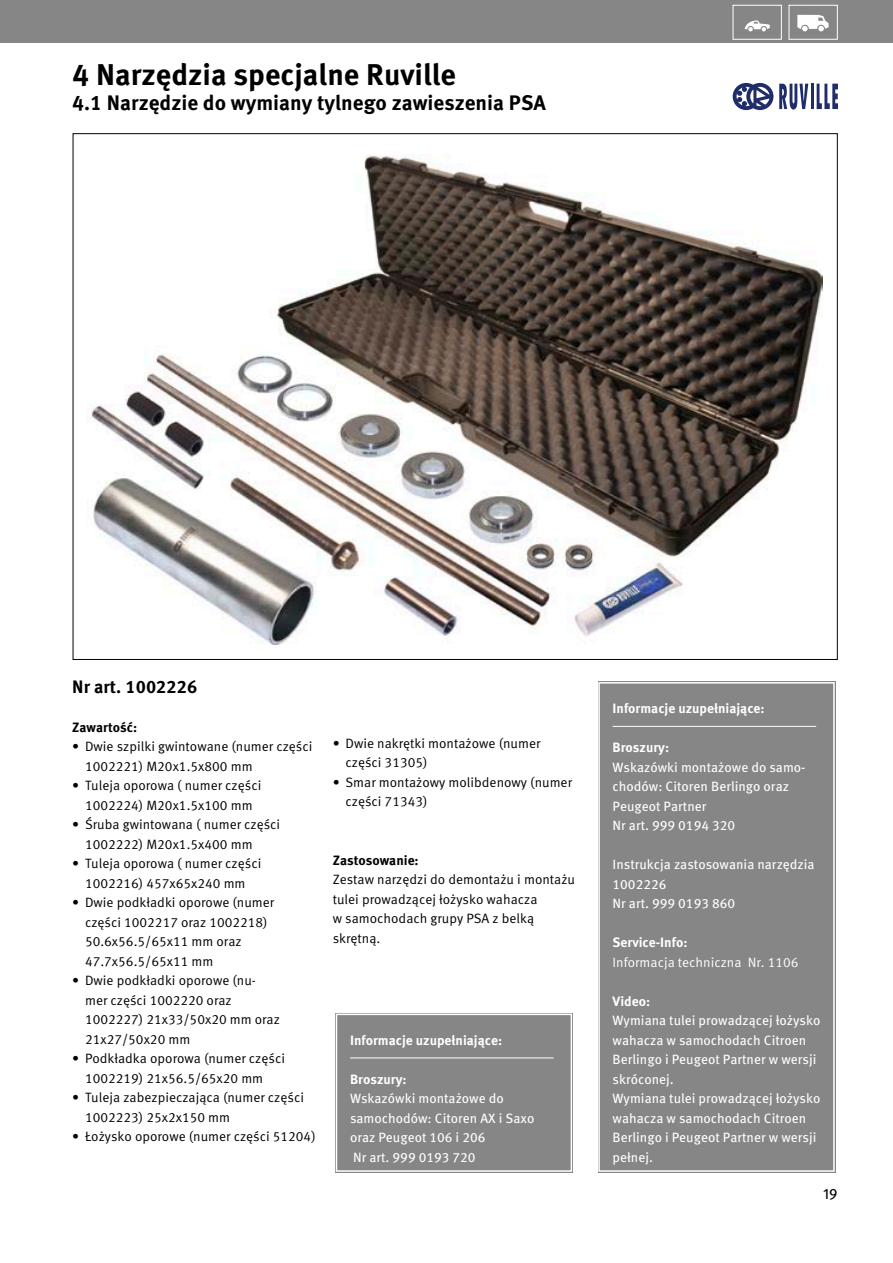
<style>
.page{position:relative;width:893px;height:1263px;background:#fff}
.page>*{position:absolute;margin:0;border:0;box-sizing:border-box;transform-origin:0 0}
.t1{font:700 30px "Meta Pro";color:#000}
.t2{font:700 21px "Meta Pro";color:#000}
.t3{font:700 18px "Meta Pro";color:#000}
.t4{font:15px "Meta Pro";color:#000}
.t5{font:13.5px/19.5px "Meta Pro Norm";color:#000}
.t6{font:13.5px/19.5px "Meta Pro";color:#fff}
.t7{font:700 13.5px "Meta Pro";color:#fff}
.t8{font:13.5px "Meta Pro Norm";color:#fff}
.t9{font:700 13.5px "Meta Pro";color:#000}
</style>
<div class="page">
<div style="left:0;top:0;width:893px;height:43px;background:#868686"></div>
<svg style="left:797px;top:15px;width:32px;height:16px"></svg>
<div style="left:789px;top:5px;width:49px;height:35px;border:1px solid #fff"></div>
<div style="left:733px;top:5px;width:49px;height:35px;border:1px solid #fff"></div>
<svg style="left:745px;top:20px;width:25px;height:11px"></svg>
<hr style="left:811px;top:84px;width:2px;height:25px;background:#202d69">
<svg style="left:779px;top:84px;width:29px;height:26px"></svg>
<svg style="left:733px;top:83px;width:40px;height:27px"></svg>
<svg style="left:817px;top:84px;width:21px;height:25px"></svg>
<img style="left:90px;top:155px;width:732px;height:490px">
<div style="left:598px;top:681px;width:238px;height:492px;background:#868686"></div>
<div style="left:598px;top:682px;width:237px;height:490px;border:1px solid #fff"></div>
<div style="left:335px;top:1013px;width:238px;height:160px;background:#868686"></div>
<div style="left:336px;top:1013px;width:236px;height:159px;border:1px solid #fff"></div>
<h1 class="t1" style="left:72px;top:51px;width:385px">4 Narzędzia specjalne Ruville</h1>
<h2 class="t2" style="left:72px;top:86px;width:475px">4.1 Narzędzie do wymiany tylnego zawieszenia PSA</h2>
<h3 class="t3" style="left:72px;top:672px;width:127px">Nr art. 1002226</h3>
<p class="t9" style="left:72px;top:716px;width:66px">Zawartość:</p>
<p class="t5" style="left:85px;top:736px;width:229px;text-indent:-13px">• Dwie szpilki gwintowane (numer części<br>1002221) M20x1.5x800 mm</p>
<p class="t5" style="left:72px;top:775px;width:191px;text-align:center">• Tuleja oporowa ( numer części<br>1002224) M20x1.5x100 mm</p>
<p class="t5" style="left:85px;top:814px;width:197px;text-indent:-13px">• Śruba gwintowana ( numer części<br>1002222) M20x1.5x400 mm</p>
<p class="t5" style="left:72px;top:853px;width:191px;text-align:center">• Tuleja oporowa ( numer części<br>1002216) 457x65x240 mm</p>
<p class="t5" style="left:85px;top:892px;width:191px;text-indent:-13px">• Dwie podkładki oporowe (numer części 1002217 oraz 1002218)<br>50.6x56.5/65x11 mm oraz<br>47.7x56.5/65x11 mm</p>
<p class="t5" style="left:85px;top:970px;width:196px;text-indent:-13px">• Dwie podkładki oporowe (nu&shy;mer części 1002220 oraz<br>1002227) 21x33/50x20 mm oraz<br>21x27/50x20 mm</p>
<p class="t5" style="left:85px;top:1048px;width:201px;text-indent:-13px">• Podkładka oporowa (numer części<br>1002219) 21x56.5/65x20 mm</p>
<p class="t5" style="left:85px;top:1087px;width:220px;text-indent:-13px">• Tuleja zabezpieczająca (numer części<br>1002223) 25x2x150 mm</p>
<p class="t5" style="left:72px;top:1126px;width:245px">• Łożysko oporowe (numer części 51204)</p>
<p class="t5" style="left:345px;top:732px;width:196px;text-indent:-13px">• Dwie nakrętki montażowe (numer części 31305)</p>
<p class="t5" style="left:345px;top:771px;width:228px;text-indent:-13px">• Smar montażowy molibdenowy (numer części 71343)</p>
<p class="t9" style="left:333px;top:849px;width:87px">Zastosowanie:</p>
<p class="t5" style="left:333px;top:869px;width:244px">Zestaw narzędzi do demontażu i montażu tulei prowadzącej łożysko wahacza<br>w samochodach grupy PSA z belką skrętną.</p>
<p class="t7" style="left:350px;top:1029px;width:154px">Informacje uzupełniające:</p>
<p class="t7" style="left:350px;top:1068px;width:58px">Broszury:</p>
<p class="t6" style="left:350px;top:1088px;width:186px">Wskazówki montażowe do samochodów: Citoren AX i Saxo oraz Peugeot 106 i 206<br>Nr art. 999 0193 720</p>
<p class="t7" style="left:613px;top:698px;width:154px">Informacje uzupełniające:</p>
<p class="t7" style="left:613px;top:737px;width:58px">Broszury:</p>
<p class="t6" style="left:613px;top:756px;width:194px">Wskazówki montażowe do samo&shy;chodów: Citoren Berlingo oraz<br>Peugeot Partner<br>Nr art. 999 0194 320</p>
<p class="t6" style="left:613px;top:854px;width:204px">Instrukcja zastosowania narzędzia<br>1002226<br>Nr art. 999 0193 860</p>
<p class="t7" style="left:613px;top:932px;width:76px">Service-Info:</p>
<p class="t8" style="left:613px;top:952px;width:188px">Informacja techniczna Nr. 1106</p>
<p class="t7" style="left:613px;top:990px;width:39px">Video:</p>
<p class="t6" style="left:613px;top:1010px;width:209px">Wymiana tulei prowadzącej łożysko wahacza w samochodach Citroen<br>Berlingo i Peugeot Partner w wersji skróconej.<br>Wymiana tulei prowadzącej łożysko wahacza w samochodach Citroen<br>Berlingo i Peugeot Partner w wersji pełnej.</p>
<p class="t4" style="left:823px;top:1182px;width:16px">19</p>
</div>
